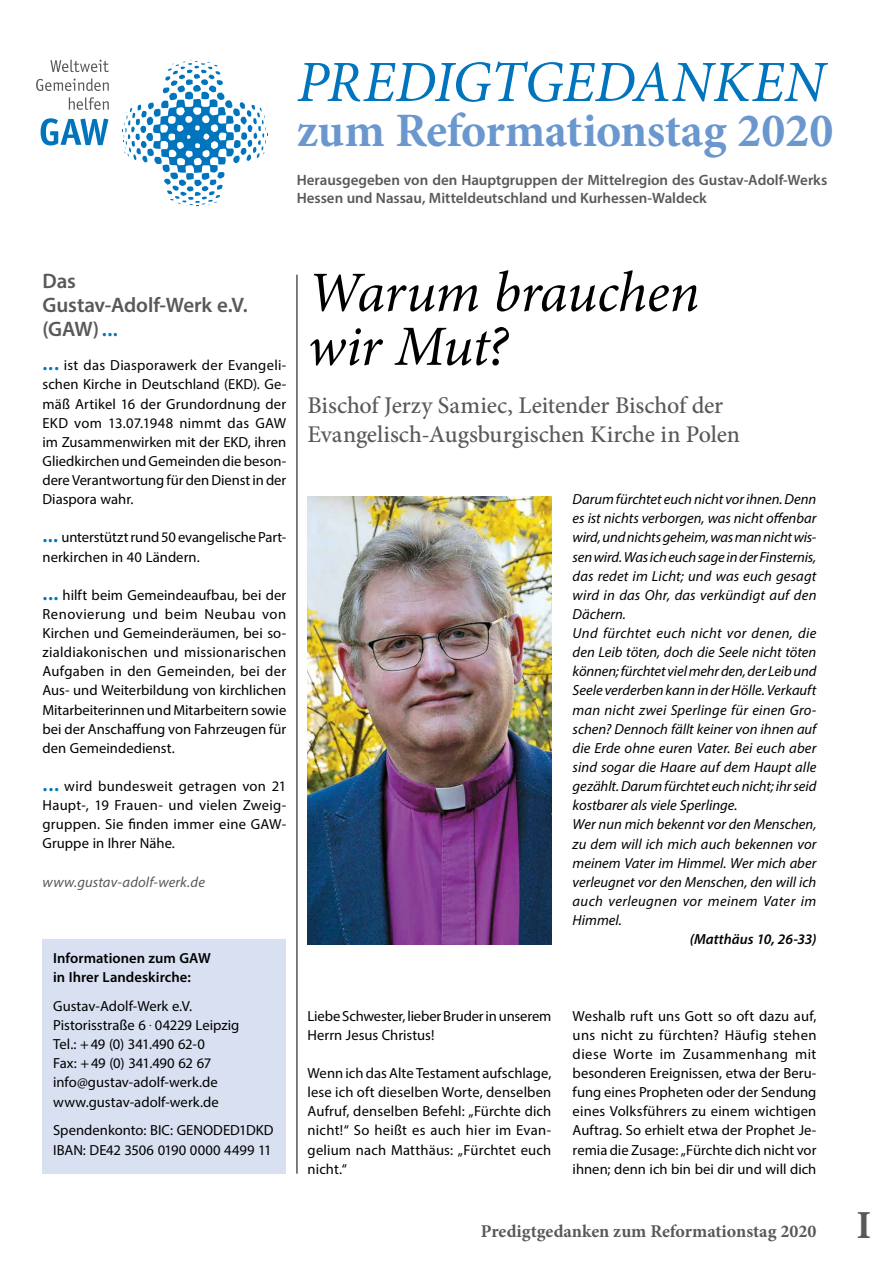
<style>
.page{position:relative;width:893px;height:1263px;background:#fff}
.page>*{position:absolute;margin:0;border:0;box-sizing:border-box;transform-origin:0 0}
.t1{font:italic 58.5px "Minion Pro";letter-spacing:-.005em;color:#0074bc}
.t2{font:italic 57px/54px "Minion Pro";letter-spacing:-.01em;color:#000}
.t3{font:700 48px "Minion Pro";letter-spacing:-.01em;color:#6b97cf}
.t4{font:500 24px/28.8px "Minion Pro";letter-spacing:-.005em;color:#58595b}
.t5{font:600 21px/24px "Myriad Pro";letter-spacing:-.005em;color:#58595b}
.t6{font:700 18px "Minion Pro";color:#58595b}
.t7{font:600 15px/18px "Myriad Pro";color:#58595b}
.t8{font:14.7px/19.2px "Myriad Pro";color:#000;text-align:justify}
.t9{font:italic 14.7px/19.2px "Myriad Pro";color:#000}
.t10{font:600 14.7px/19.2px "Myriad Pro";letter-spacing:.005em;color:#000}
.t11{font:italic 14.7px "Myriad Pro";letter-spacing:.01em;color:#58595b}
.t12{font:italic 600 14.7px "Myriad Pro";letter-spacing:.005em;color:#000}
.s1{color:#0074bc}
.s2{font-weight:600;font-size:21px;color:#0074bc}
.s3{font-size:39.75px}
</style>
<div class="page">
<div style="left:43px;top:939px;width:243px;height:234px;background:#d8e0f2"></div>
<svg style="left:41px;top:118px;width:67px;height:27px"></svg>
<svg style="left:36px;top:78px;width:73px;height:13px"></svg>
<svg style="left:69px;top:97px;width:40px;height:13px"></svg>
<svg style="left:50px;top:60px;width:59px;height:12px"></svg>
<svg style="left:123px;top:60px;width:145px;height:146px"></svg>
<hr style="left:297px;top:275px;width:1px;height:898px;background:#000">
<img style="left:308px;top:496px;width:243px;height:448px">
<h1 class="t1" style="left:297px;top:42px;width:529px">Predigtgedanken</h1>
<h3 class="t3" style="left:297px;top:97px;width:538px">zum Reformationstag 2020</h3>
<p class="t7" style="left:297px;top:171px;width:532px">Herausgegeben von den Hauptgruppen der Mittelregion des Gustav-Adolf-Werks<br>Hessen und Nassau, Mitteldeutschland und Kurhessen-Waldeck</p>
<h3 class="t5" style="left:43px;top:269px;width:207px">Das<br>Gustav-Adolf-Werk e.V. (GAW)<span class="s1">...</span></h3>
<p class="t8" style="left:43px;top:355px;width:245px"><span class="s2">...</span> ist das Diasporawerk der Evangeli&shy;schen Kirche in Deutschland (EKD). Ge&shy;mäß Artikel 16 der Grundordnung der EKD vom 13.07.1948 nimmt das GAW im Zusammenwirken mit der EKD, ihren Gliedkirchen und Gemeinden die beson&shy;dere Verantwortung für den Dienst in der Diaspora wahr.</p>
<p class="t8" style="left:43px;top:528px;width:245px"><span class="s2">...</span> unterstützt rund 50 evangelische Part&shy;nerkirchen in 40 Ländern.</p>
<p class="t8" style="left:43px;top:585px;width:245px"><span class="s2">...</span> hilft beim Gemeindeaufbau, bei der Renovierung und beim Neubau von Kirchen und Gemeinderäumen, bei so&shy;zialdiakonischen und missionarischen Aufgaben in den Gemeinden, bei der Aus- und Weiterbildung von kirchlichen Mitarbeiterinnen und Mitarbeitern sowie bei der Anschaffung von Fahrzeugen für den Gemeindedienst.</p>
<p class="t8" style="left:43px;top:776px;width:245px"><span class="s2">...</span> wird bundesweit getragen von 21<br>Haupt-, 19 Frauen- und vielen Zweig&shy;gruppen. Sie finden immer eine GAW-Gruppe in Ihrer Nähe.</p>
<p class="t11" style="left:43px;top:873px;width:164px">www.gustav-adolf-werk.de</p>
<p class="t10" style="left:53px;top:948px;width:159px">Informationen zum GAW in Ihrer Landeskirche:</p>
<p class="t8" style="left:53px;top:996px;width:188px;text-align:left">Gustav-Adolf-Werk e.V.<br>Pistorisstraße 6 . 04229 Leipzig<br>Tel.: +49 (0) 341.490 62-0<br>Fax: +49 (0) 341.490 62 67 info@gustav-adolf-werk.de www.gustav-adolf-werk.de</p>
<p class="t8" style="left:53px;top:1121px;width:222px">Spendenkonto: BIC: GENODED1DKD<br>IBAN: DE42 3506 0190 0000 4499 11</p>
<h2 class="t2" style="left:308px;top:266px;width:393px">Warum brauchen wir Mut?</h2>
<h3 class="t4" style="left:308px;top:391px;width:434px">Bischof Jerzy Samiec, Leitender Bischof der<br>Evangelisch-Augsburgischen Kirche in Polen</h3>
<p class="t9" style="left:573px;top:489px;width:245px">Darum fürchtet euch nicht vor ihnen. Denn es ist nichts verborgen, was nicht offenbar wird, und nichts geheim, was man nicht wis&shy;sen wird. Was ich euch sage in der Finsternis, das redet im Licht; und was euch gesagt wird in das Ohr, das verkündigt auf den Dächern.<br>Und fürchtet euch nicht vor denen, die den Leib töten, doch die Seele nicht töten können; fürchtet viel mehr den, der Leib und Seele verderben kann in der Hölle. Verkauft man nicht zwei Sperlinge für einen Gro&shy;schen? Dennoch fällt keiner von ihnen auf die Erde ohne euren Vater. Bei euch aber sind sogar die Haare auf dem Haupt alle gezählt. Darum fürchtet euch nicht; ihr seid kostbarer als viele Sperlinge.<br>Wer nun mich bekennt vor den Menschen, zu dem will ich mich auch bekennen vor meinem Vater im Himmel. Wer mich aber verleugnet vor den Menschen, den will ich auch verleugnen vor meinem Vater im Himmel.</p>
<p class="t12" style="left:690px;top:930px;width:128px">(Matthäus 10, 26-33)</p>
<p class="t8" style="left:308px;top:1006px;width:245px">Liebe Schwester, lieber Bruder in unserem<br>Herrn Jesus Christus!</p>
<p class="t8" style="left:308px;top:1063px;width:245px">Wenn ich das Alte Testament aufschlage, lese ich oft dieselben Worte, denselben Aufruf, denselben Befehl: „Fürchte dich nicht!“ So heißt es auch hier im Evan&shy;gelium nach Matthäus: „Fürchtet euch nicht.“</p>
<p class="t8" style="left:573px;top:1006px;width:245px">Weshalb ruft uns Gott so oft dazu auf, uns nicht zu fürchten? Häufig stehen diese Worte im Zusammenhang mit besonderen Ereignissen, etwa der Beru&shy;fung eines Propheten oder der Sendung eines Volksführers zu einem wichtigen Auftrag. So erhielt etwa der Prophet Je&shy;remia die Zusage: „Fürchte dich nicht vor ihnen; denn ich bin bei dir und will dich</p>
<p class="t6" style="left:481px;top:1219px;width:392px">Predigtgedanken zum Reformationstag 2020 <span class="s3">I</span></p>
</div>
